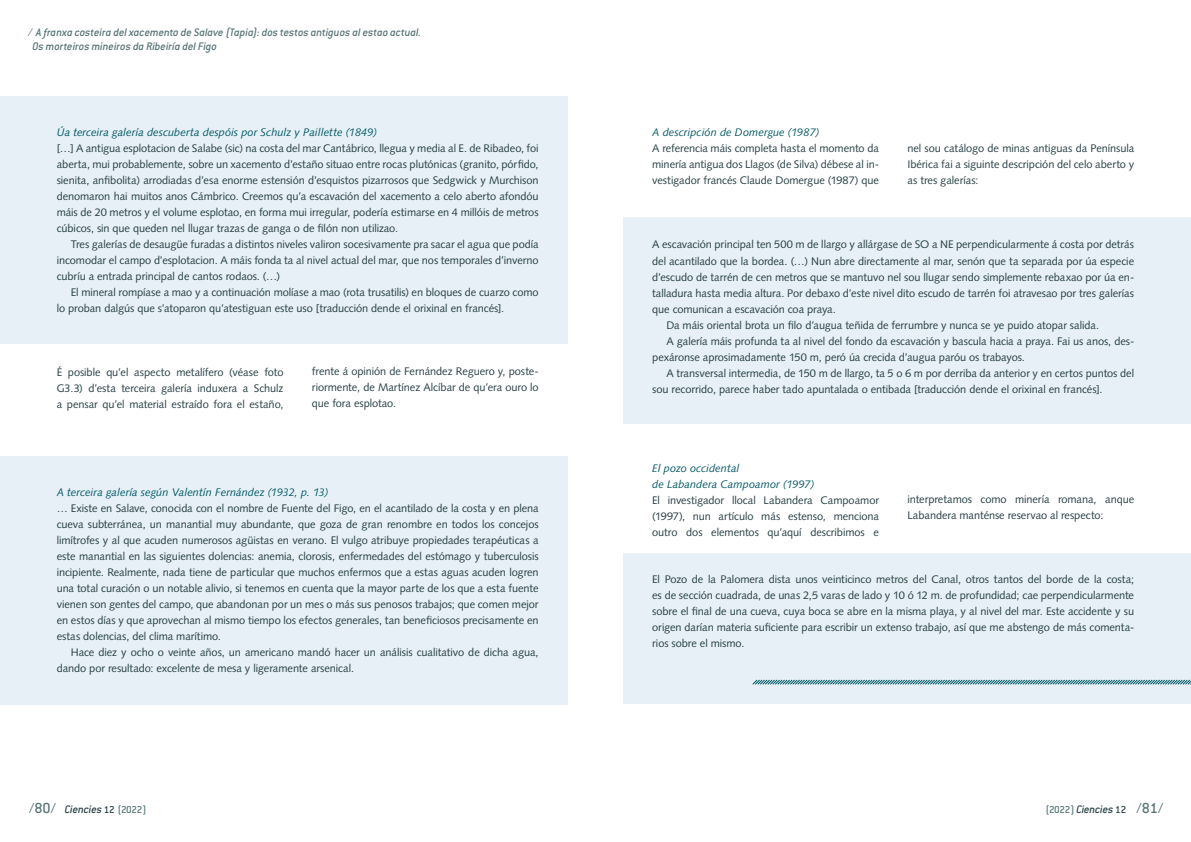
<style>
.page{position:relative;width:1191px;height:842px;background:#fff}
.page>*{position:absolute;margin:0;border:0;box-sizing:border-box;transform-origin:0 0}
.t1{font:italic 500 12px/14.4px "Conduit ITC Std";letter-spacing:-.005em;color:#587476}
.t2{font:italic 500 12px "Conduit ITC Std";letter-spacing:-.01em;color:#284045}
.t3{font:11px/16px "Syntax LT Std";letter-spacing:-.005em;color:#284045;text-align:justify}
.t4{font:italic 11px/16px "Syntax LT Std";letter-spacing:.005em;color:#005964}
.s1{font-style:normal;font-size:16px;color:#587476}
.s2{font-style:normal;font-size:11px}
.s3{font-style:normal;font-size:11px;color:#587476}
</style>
<div class="page">
<div style="left:0;top:96px;width:567px;height:248px;background:#e6f0f6"></div>
<div style="left:0;top:456px;width:567px;height:248px;background:#e6f0f6"></div>
<div style="left:624px;top:217px;width:567px;height:207px;background:#e6f0f6"></div>
<div style="left:624px;top:553px;width:567px;height:151px;background:#e6f0f6"></div>
<svg style="left:752px;top:679px;width:439px;height:6px"></svg>
<p class="t1" style="left:32px;top:25px;width:390px;text-indent:-4px">/ A franxa costeira del xacemento de Salave (Tapia): dos testos antiguos al estao actual.<br>Os morteiros mineiros da Ribeiría del Figo</p>
<p class="t4" style="left:57px;top:124px;width:322px">Úa terceira galería descuberta despóis por Schulz y Paillette (1849)</p>
<p class="t3" style="left:57px;top:140px;width:483px">[…] A antigua esplotacion de Salabe (sic) na costa del mar Cantábrico, llegua y media al E. de Ribadeo, foi aberta, mui probablemente, sobre un xacemento d’estaño situao entre rocas plutónicas (granito, pórfido, sienita, anfibolita) arrodiadas d’esa enorme estensión d’esquistos pizarrosos que Sedgwick y Murchison denomaron hai muitos anos Cámbrico. Creemos qu’a escavación del xacemento a celo aberto afondóu máis de 20 metros y el volume esplotao, en forma mui irregular, podería estimarse en 4 millóis de metros cúbicos, sin que queden nel llugar trazas de ganga o de filón non utilizao.</p>
<p class="t3" style="left:57px;top:236px;width:483px;text-indent:14px">Tres galerías de desaugüe furadas a distintos niveles valiron socesivamente pra sacar el agua que podía incomodar el campo d’esplotacion. A máis fonda ta al nivel actual del mar, que nos temporales d’inverno cubríu a entrada principal de cantos rodaos. (…)</p>
<p class="t3" style="left:57px;top:284px;width:483px;text-indent:14px">El mineral rompíase a mao y a continuación molíase a mao (rota trusatilis) en bloques de cuarzo como lo proban dalgús que s’atoparon qu’atestiguan este uso [traducción dende el orixinal en francés].</p>
<p class="t3" style="left:57px;top:364px;width:228px">É posible qu’el aspecto metalífero (véase foto G3.3) d’esta terceira galería induxera a Schulz a pensar qu’el material estraído fora el estaño,</p>
<p class="t3" style="left:312px;top:363px;width:228px">frente á opinión de Fernández Reguero y, poste&shy;riormente, de Martínez Alcíbar de qu’era ouro lo que fora esplotao.</p>
<p class="t4" style="left:57px;top:484px;width:273px">A terceira galería según Valentín Fernández (1932, p. 13)</p>
<p class="t3" style="left:57px;top:500px;width:483px">… Existe en Salave, conocida con el nombre de Fuente del Figo, en el acantilado de la costa y en plena cueva subterránea, un manantial muy abundante, que goza de gran renombre en todos los concejos limítrofes y al que acuden numerosos agüistas en verano. El vulgo atribuye propiedades terapéuticas a este manantial en las siguientes dolencias: anemia, clorosis, enfermedades del estómago y tuberculosis incipiente. Realmente, nada tiene de particular que muchos enfermos que a estas aguas acuden logren una total curación o un notable alivio, si tenemos en cuenta que la mayor parte de los que a esta fuente vienen son gentes del campo, que abandonan por un mes o más sus penosos trabajos; que comen mejor en estos días y que aprovechan al mismo tiempo los efectos generales, tan beneficiosos precisamente en estas dolencias, del clima marítimo.</p>
<p class="t3" style="left:57px;top:644px;width:483px;text-indent:14px">Hace diez y ocho o veinte años, un americano mandó hacer un análisis cualitativo de dicha agua, dando por resultado: excelente de mesa y ligeramente arsenical.</p>
<p class="t4" style="left:652px;top:124px;width:169px">A descripción de Domergue (1987)</p>
<p class="t3" style="left:652px;top:140px;width:228px">A referencia máis completa hasta el momento da minería antigua dos Llagos (de Silva) débese al in&shy;vestigador francés Claude Domergue (1987) que</p>
<p class="t3" style="left:907px;top:140px;width:228px">nel sou catálogo de minas antiguas da Península Ibérica fai a siguinte descripción del celo aberto y as tres galerías:</p>
<p class="t3" style="left:652px;top:237px;width:483px">A escavación principal ten 500 m de llargo y allárgase de SO a NE perpendicularmente á costa por detrás</p>
<p class="t3" style="left:652px;top:253px;width:483px">del acantilado que la bordea. (…) Nun abre directamente al mar, senón que ta separada por úa especie</p>
<p class="t3" style="left:652px;top:269px;width:483px">d’escudo de tarrén de cen metros que se mantuvo nel sou llugar sendo simplemente rebaxao por úa en-</p>
<p class="t3" style="left:652px;top:285px;width:483px">talladura hasta media altura. Por debaxo d’este nivel dito escudo de tarrén foi atravesao por tres galerías</p>
<p class="t3" style="left:652px;top:301px;width:185px">que comunican a escavación coa praya.</p>
<p class="t3" style="left:666px;top:317px;width:434px">Da máis oriental brota un filo d’augua teñida de ferrumbre y nunca se ye puido atopar salida.</p>
<p class="t3" style="left:666px;top:333px;width:469px">A galería máis profunda ta al nivel del fondo da escavación y bascula hacia a praya. Fai us anos, des-</p>
<p class="t3" style="left:652px;top:349px;width:374px">pexáronse aprosimadamente 150 m, peró úa crecida d’augua paróu os trabayos.</p>
<p class="t3" style="left:666px;top:365px;width:469px">A transversal intermedia, de 150 m de llargo, ta 5 o 6 m por derriba da anterior y en certos puntos del</p>
<p class="t3" style="left:652px;top:381px;width:452px">sou recorrido, parece haber tado apuntalada o entibada [traducción dende el orixinal en francés].</p>
<p class="t4" style="left:652px;top:460px;width:164px">El pozo occidental<br>de Labandera Campoamor (1997)</p>
<p class="t3" style="left:652px;top:492px;width:228px">El investigador llocal Labandera Campoamor (1997), nun artículo más estenso, menciona outro dos elementos qu’aquí describimos e</p>
<p class="t3" style="left:907px;top:491px;width:228px">interpretamos como minería romana, anque<br>Labandera manténse reservao al respecto:</p>
<p class="t3" style="left:652px;top:571px;width:483px">El Pozo de la Palomera dista unos veinticinco metros del Canal, otros tantos del borde de la costa; es de sección cuadrada, de unas 2,5 varas de lado y 10 ó 12 m. de profundidad; cae perpendicularmente sobre el final de una cueva, cuya boca se abre en la misma playa, y al nivel del mar. Este accidente y su origen darían materia suficiente para escribir un extenso trabajo, así que me abstengo de más comenta&shy;rios sobre el mismo.</p>
<p class="t2" style="left:29px;top:802px;width:119px"><span class="s1">/80/</span> Ciencies <span class="s2">12</span> <span class="s3">(2022)</span></p>
<p class="t2" style="left:1045px;top:802px;width:119px"><span class="s3">(2022)</span> Ciencies <span class="s2">12</span> <span class="s1">/81/</span></p>
</div>
